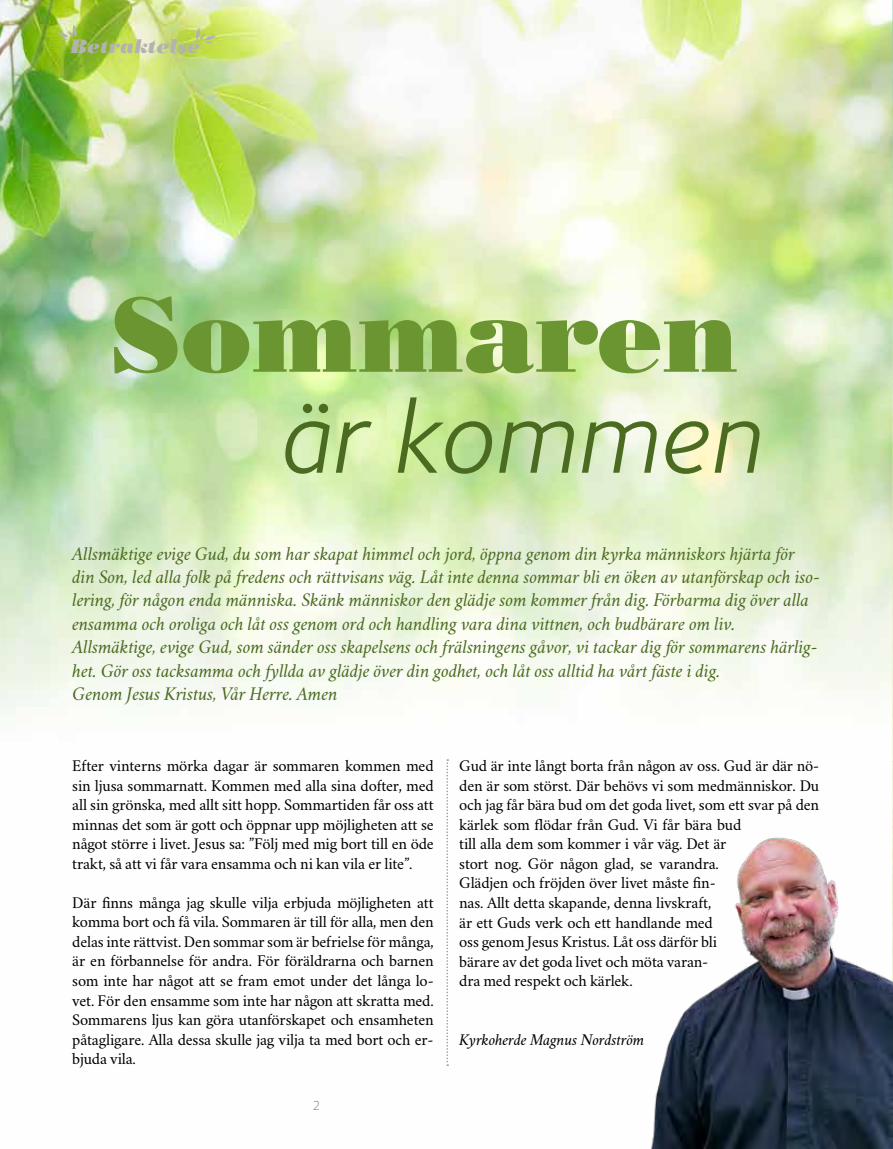
<style>
.page{position:relative;width:893px;height:1149px;background:#fff}
.page>*{position:absolute;margin:0;border:0;box-sizing:border-box;transform-origin:0 0}
.t1{font:106.05px "Bodoni Poster";color:#6b9531}
.t2{font:italic 104.55px "Foundry Sterling OT3";color:#4b6b21}
.t3{font:italic 19.5px/23.4px "Crimson Svk 2.0";letter-spacing:-.01em;color:#4b6b21}
.t4{font:italic 19.5px "Bodoni Poster";letter-spacing:.005em;color:#b3b2b2}
.t5{font:16.5px/19.5px "Crimson Svk 2.0";letter-spacing:-.01em;color:#000;text-align:justify}
.t6{font:italic 16.5px "Crimson Svk 2.0";letter-spacing:-.01em;color:#000}
.t7{font:300 13.5px "Foundry Sterling OT3";color:#767578}
</style>
<div class="page">
<img style="left:0;top:0;width:893px;height:1066px">
<svg style="left:196px;top:28px;width:20px;height:15px"></svg>
<svg style="left:57px;top:25px;width:20px;height:15px"></svg>
<svg style="left:446px;top:759px;width:2px;height:306px"></svg>
<img style="left:580px;top:688px;width:313px;height:460px">
<p class="t4" style="left:71px;top:35px;width:131px">Betraktelse</p>
<h1 class="t1" style="left:111px;top:269px;width:630px">Sommaren</h1>
<h2 class="t2" style="left:277px;top:361px;width:484px">är kommen</h2>
<p class="t3" style="left:72px;top:541px;width:749px">Allsmäktige evige Gud, du som har skapat himmel och jord, öppna genom din kyrka människors hjärta för din Son, led alla folk på fredens och rättvisans väg. Låt inte denna sommar bli en öken av utanförskap och iso&shy;lering, för någon enda människa. Skänk människor den glädje som kommer från dig. Förbarma dig över alla ensamma och oroliga och låt oss genom ord och handling vara dina vittnen, och budbärare om liv.<br>Allsmäktige, evige Gud, som sänder oss skapelsens och frälsningens gåvor, vi tackar dig för sommarens härlig&shy;het. Gör oss tacksamma och fyllda av glädje över din godhet, och låt oss alltid ha vårt fäste i dig.<br>Genom Jesus Kristus, Vår Herre. Amen</p>
<p class="t5" style="left:72px;top:755px;width:363px">Efter vinterns mörka dagar är sommaren kommen med sin ljusa sommarnatt. Kommen med alla sina dofter, med all sin grönska, med allt sitt hopp. Sommartiden får oss att minnas det som är gott och öppnar upp möjligheten att se något större i livet. Jesus sa: ”Följ med mig bort till en öde trakt, så att vi får vara ensamma och ni kan vila er lite”.</p>
<p class="t5" style="left:72px;top:891px;width:363px">Där finns många jag skulle vilja erbjuda möjligheten att komma bort och få vila. Sommaren är till för alla, men den delas inte rättvist. Den sommar som är befrielse för många, är en förbannelse för andra. För föräldrarna och barnen som inte har något att se fram emot under det långa lo&shy;vet. För den ensamme som inte har någon att skratta med.<br>Sommarens ljus kan göra utanförskapet och ensamheten påtagligare. Alla dessa skulle jag vilja ta med bort och er&shy;bjuda vila.</p>
<p class="t7" style="left:313px;top:1095px;width:9px">2</p>
<p class="t5" style="left:459px;top:755px;width:362px;text-align:left">Gud är inte långt borta från någon av oss. Gud är där nö&shy;den är som störst. Där behövs vi som medmänniskor. Du och jag får bära bud om det goda livet, som ett svar på den kärlek som flödar från Gud. Vi får bära bud<br>till alla dem som kommer i vår väg. Det är<br>stort nog. Gör någon glad, se varandra.<br>Glädjen och fröjden över livet måste fin-<br>nas. Allt detta skapande, denna livskraft,<br>är ett Guds verk och ett handlande med<br>oss genom Jesus Kristus. Låt oss därför bli<br>bärare av det goda livet och möta varan-<br>dra med respekt och kärlek.</p>
<p class="t6" style="left:459px;top:1028px;width:187px">Kyrkoherde Magnus Nordström</p>
</div>
